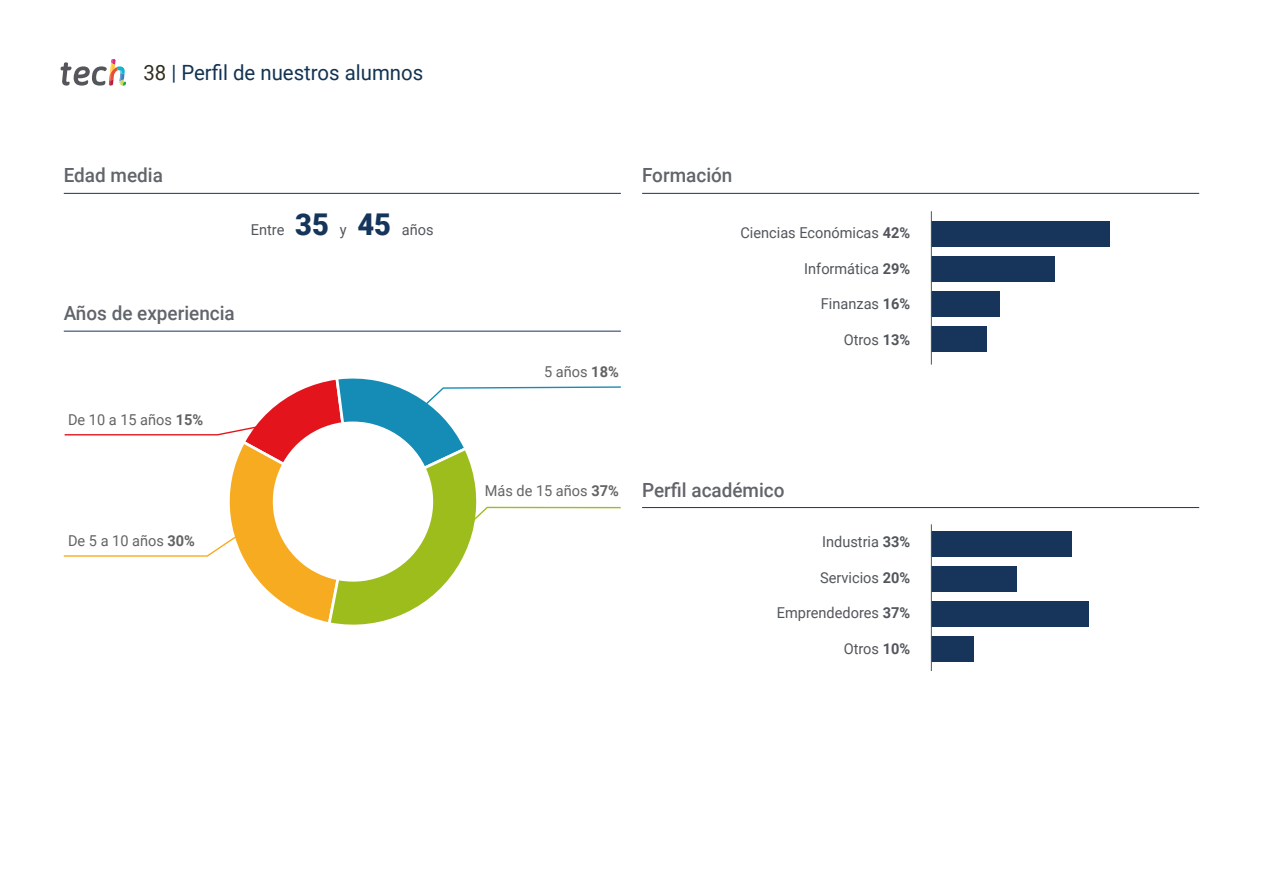
<style>
.page{position:relative;width:1263px;height:893px;background:#fff}
.page>*{position:absolute;margin:0;border:0;box-sizing:border-box;transform-origin:0 0}
.t1{font:21px "Roboto";color:#123352}
.t2{font:500 19.5px "Roboto";color:#61646a}
.t3{font:15px "Roboto";color:#52555b}
.t4{font:15px "Roboto";color:#636363}
.s1{color:#312e20}
.s2{font-weight:900;font-size:30px;color:#16355a}
.s3{font-weight:700}
</style>
<div class="page">
<hr style="left:64px;top:193px;width:557px;height:1px;background:#17355b">
<hr style="left:642px;top:193px;width:557px;height:1px;background:#17355b">
<hr style="left:642px;top:507px;width:557px;height:1px;background:#17355b">
<hr style="left:64px;top:331px;width:557px;height:1px;background:#17355b">
<svg style="left:64px;top:378px;width:557px;height:247px"></svg>
<div style="left:931px;top:222px;width:179px;height:25px;background:#17355b"></div>
<div style="left:931px;top:256px;width:124px;height:26px;background:#17355b"></div>
<div style="left:931px;top:291px;width:68px;height:26px;background:#17355b"></div>
<div style="left:931px;top:326px;width:56px;height:26px;background:#17355b"></div>
<hr style="left:931px;top:211px;width:1px;height:154px;background:#52555b">
<div style="left:931px;top:566px;width:85px;height:26px;background:#17355b"></div>
<div style="left:931px;top:532px;width:141px;height:25px;background:#17355b"></div>
<div style="left:931px;top:601px;width:158px;height:26px;background:#17355b"></div>
<div style="left:931px;top:636px;width:43px;height:26px;background:#17355b"></div>
<hr style="left:931px;top:524px;width:1px;height:147px;background:#52555b">
<svg style="left:61px;top:59px;width:65px;height:27px"></svg>
<h1 class="t1" style="left:144px;top:57px;width:281px"><span class="s1">38</span> | Perfil de nuestros alumnos</h1>
<h2 class="t2" style="left:64px;top:161px;width:101px">Edad media</h2>
<h2 class="t2" style="left:642px;top:161px;width:92px">Formación</h2>
<p class="t3" style="left:251px;top:219px;width:184px">Entre <span class="s2">35</span> y <span class="s2">45</span> años</p>
<h2 class="t2" style="left:64px;top:300px;width:173px">Años de experiencia</h2>
<p class="t4" style="left:544px;top:361px;width:76px">5 años <span class="s3">18%</span></p>
<p class="t3" style="left:740px;top:222px;width:171px">Ciencias Económicas <span class="s3">42%</span></p>
<p class="t3" style="left:804px;top:258px;width:107px">Informática <span class="s3">29%</span></p>
<p class="t3" style="left:821px;top:293px;width:91px">Finanzas <span class="s3">16%</span></p>
<p class="t3" style="left:844px;top:329px;width:68px">Otros <span class="s3">13%</span></p>
<p class="t4" style="left:68px;top:409px;width:137px">De 10 a 15 años <span class="s3">15%</span></p>
<p class="t4" style="left:68px;top:530px;width:128px">De 5 a 10 años <span class="s3">30%</span></p>
<p class="t4" style="left:485px;top:480px;width:136px">Más de 15 años <span class="s3">37%</span></p>
<h2 class="t2" style="left:642px;top:476px;width:144px">Perfil académico</h2>
<p class="t3" style="left:822px;top:531px;width:89px">Industria <span class="s3">33%</span></p>
<p class="t3" style="left:820px;top:567px;width:91px">Servicios <span class="s3">20%</span></p>
<p class="t3" style="left:777px;top:602px;width:135px">Emprendedores <span class="s3">37%</span></p>
<p class="t3" style="left:844px;top:638px;width:68px">Otros <span class="s3">10%</span></p>
</div>
